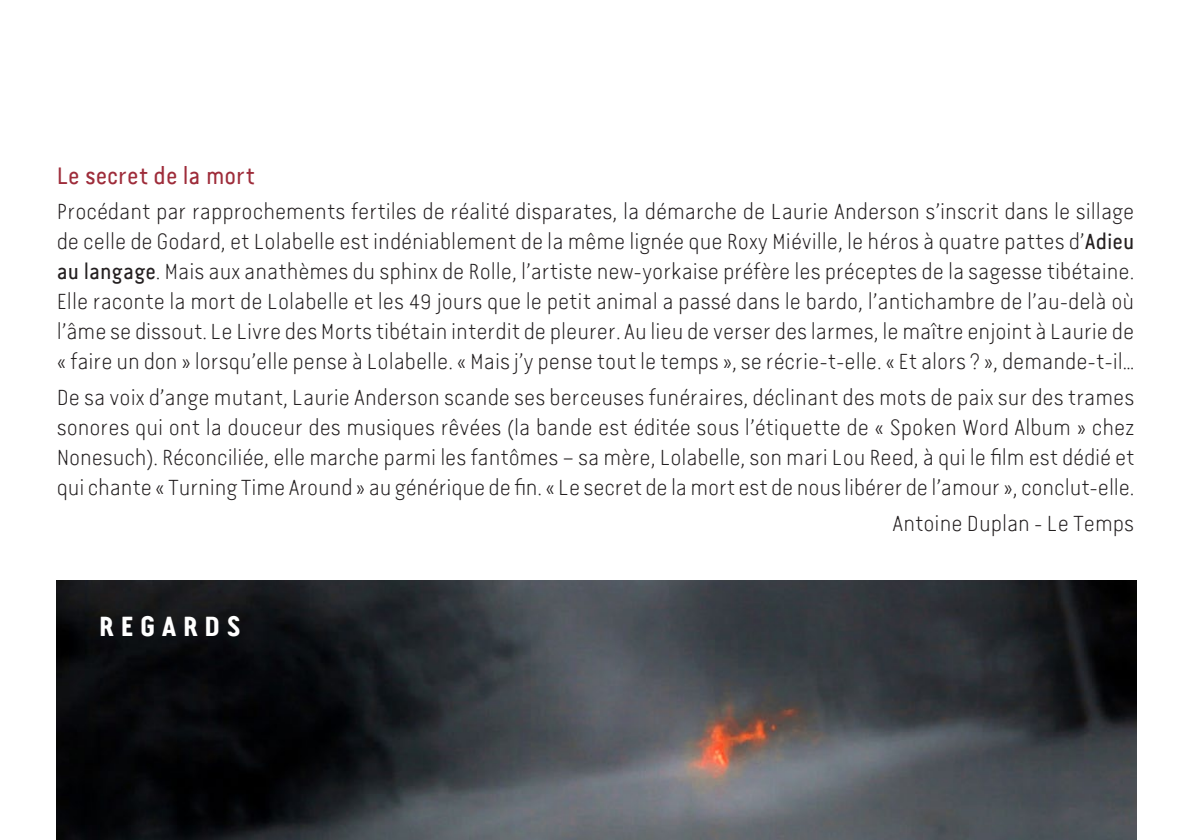
<style>
.page{position:relative;width:1191px;height:840px;background:#fff}
.page>*{position:absolute;margin:0;border:0;box-sizing:border-box;transform-origin:0 0}
.Rubrique{font:700 28px "Van Condensed LF";letter-spacing:.2em;color:#fff}
.Texte{font:24px "Van Condensed LF";color:#9e2c3a}
.Texte-2{font:300 22px/30px "Van Condensed Light LF";color:#231f20;text-align:justify}
.s1{font-family:"Van Condensed LF";font-weight:400}
</style>
<div class="page">
<img style="left:57px;top:580px;width:1079px;height:259px">
<p class="Texte" style="left:57px;top:160px;width:200px">Le secret de la mort</p>
<p class="Texte-2" style="left:57px;top:197px;width:1079px">Procédant par rapprochements fertiles de réalité disparates, la démarche de Laurie Anderson s’inscrit dans le sillage de celle de Godard, et Lolabelle est indéniablement de la même lignée que Roxy Miéville, le héros à quatre pattes d’<span class="s1">Adieu au langage</span>. Mais aux anathèmes du sphinx de Rolle, l’artiste new-yorkaise préfère les préceptes de la sagesse tibétaine.<br>Elle raconte la mort de Lolabelle et les 49 jours que le petit animal a passé dans le bardo, l’antichambre de l’au-delà où l’âme se dissout. Le Livre des Morts tibétain interdit de pleurer. Au lieu de verser des larmes, le maître enjoint à Laurie de « faire un don » lorsqu’elle pense à Lolabelle. « Mais j’y pense tout le temps », se récrie-t-elle. « Et alors ? », demande-t-il…</p>
<p class="Texte-2" style="left:57px;top:382px;width:1079px">De sa voix d’ange mutant, Laurie Anderson scande ses berceuses funéraires, déclinant des mots de paix sur des trames sonores qui ont la douceur des musiques rêvées (la bande est éditée sous l’étiquette de « Spoken Word Album » chez Nonesuch). Réconciliée, elle marche parmi les fantômes – sa mère, Lolabelle, son mari Lou Reed, à qui le film est dédié et qui chante « Turning Time Around » au générique de fin. « Le secret de la mort est de nous libérer de l’amour », conclut-elle.</p>
<p class="Texte-2" style="left:892px;top:508px;width:243px">Antoine Duplan - Le Temps</p>
<p class="Rubrique" style="left:98px;top:608px;width:144px">REGARDS</p>
</div>
